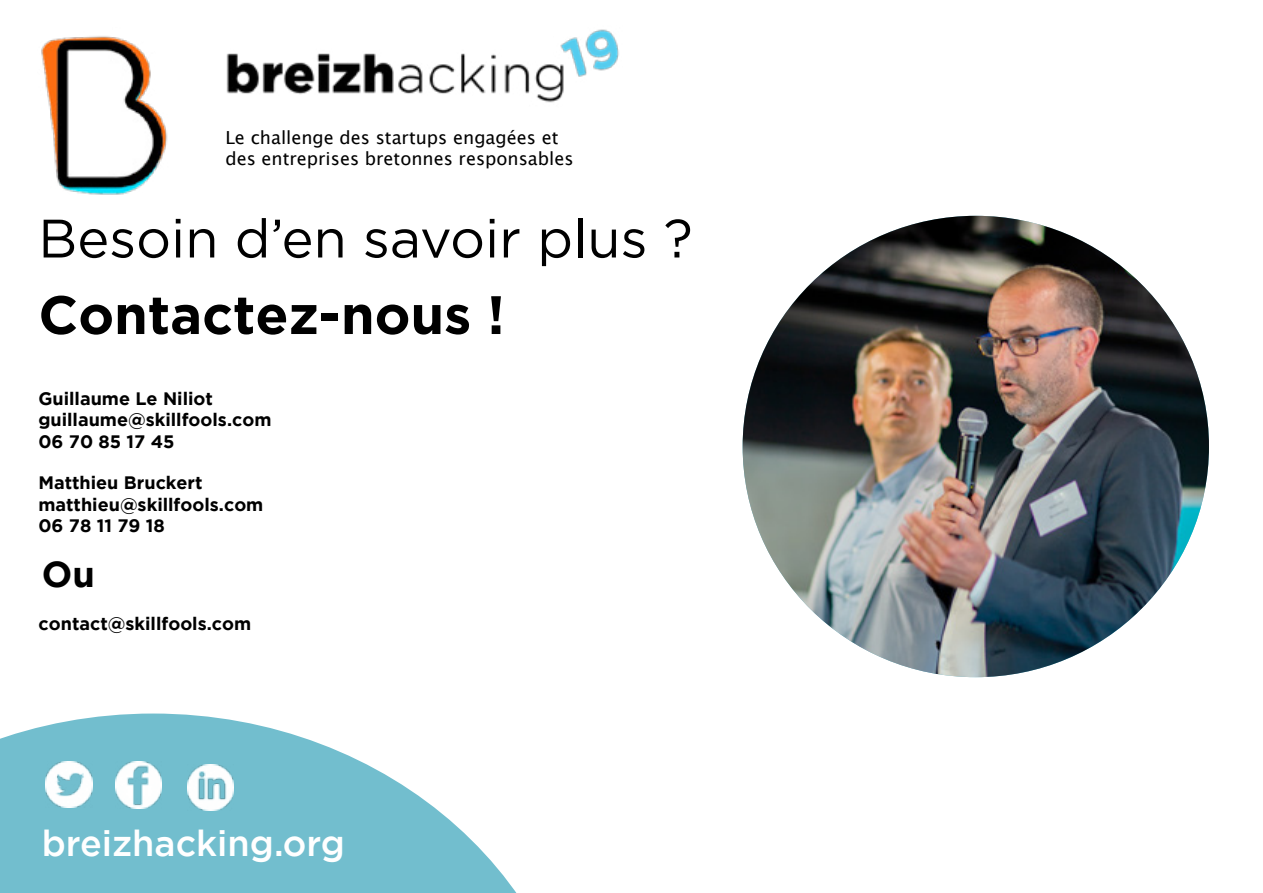
<style>
.page{position:relative;width:1263px;height:893px;background:#fff}
.page>*{position:absolute;margin:0;border:0;box-sizing:border-box;transform-origin:0 0}
.t1{font:54px "Gotham";color:#000}
.t2{font:700 54px "Gotham";color:#000}
.t3{font:500 36px "Gotham";color:#fff}
.t4{font:700 36px "Gotham";color:#000}
.t5{font:700 18px/21.6px "Gotham";color:#000}
.t6{font:18px/21.6px "Lucida Grande";color:#000}
</style>
<div class="page">
<svg style="left:0;top:713px;width:517px;height:180px;fill:#72bece"></svg>
<img style="left:46px;top:761px;width:46px;height:47px">
<img style="left:116px;top:761px;width:46px;height:47px">
<img style="left:187px;top:764px;width:46px;height:46px">
<img style="left:743px;top:216px;width:466px;height:461px">
<img style="left:41px;top:36px;width:127px;height:159px">
<img style="left:226px;top:29px;width:393px;height:74px">
<p class="t6" style="left:225px;top:127px;width:350px">Le challenge des startups engagées et des entreprises bretonnes responsables</p>
<h1 class="t1" style="left:38px;top:208px;width:656px">Besoin d’en savoir plus ?</h1>
<h1 class="t2" style="left:38px;top:284px;width:468px">Contactez-nous !</h1>
<p class="t5" style="left:38px;top:387px;width:235px">Guillaume Le Niliot guillaume@skillfools.com<br>06 70 85 17 45</p>
<p class="t5" style="left:38px;top:472px;width:226px">Matthieu Bruckert matthieu@skillfools.com<br>06 78 11 79 18</p>
<h2 class="t4" style="left:42px;top:553px;width:55px">Ou</h2>
<p class="t5" style="left:39px;top:612px;width:214px">contact@skillfools.com</p>
<h2 class="t3" style="left:42px;top:822px;width:305px">breizhacking.org</h2>
</div>
